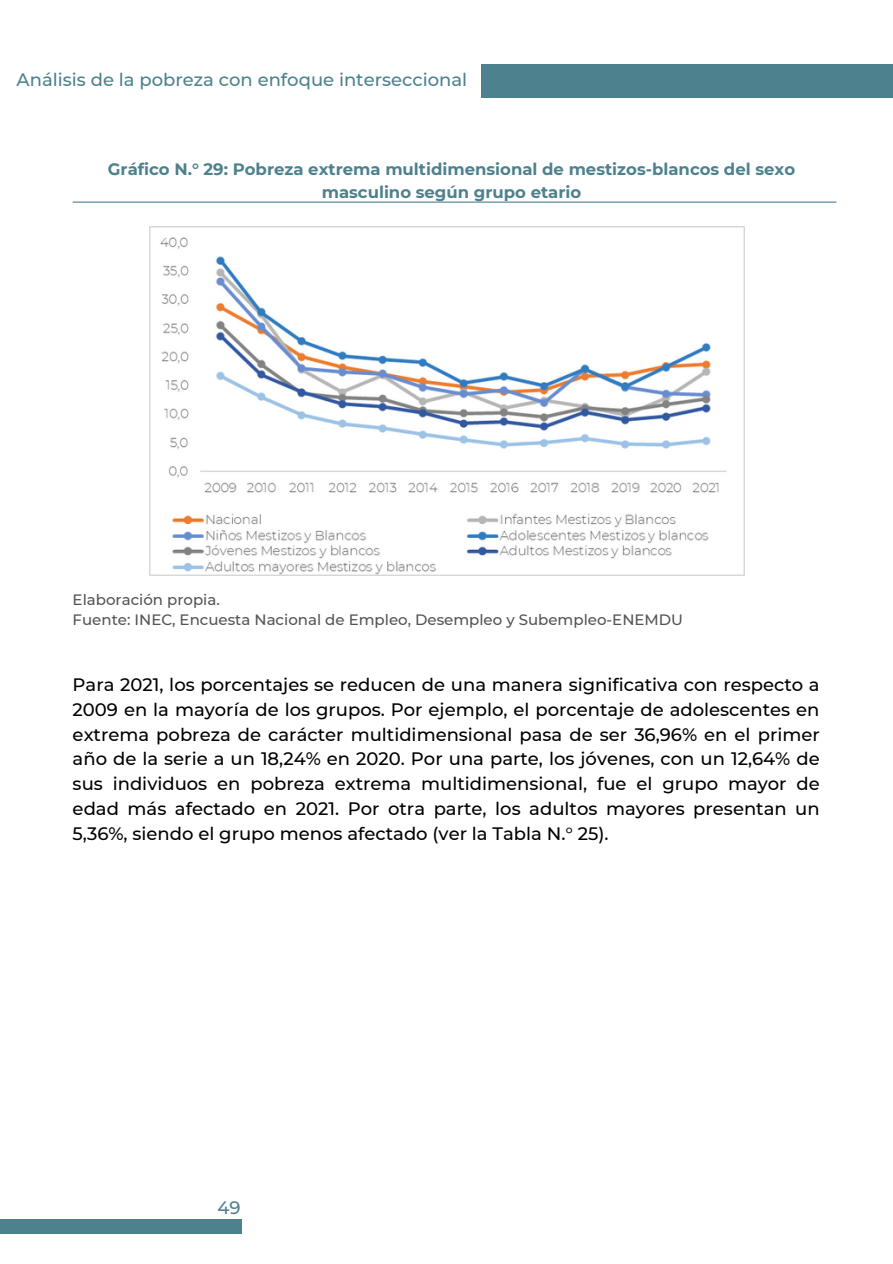
<style>
.page{position:relative;width:893px;height:1264px;background:#fff}
.page>*{position:absolute;margin:0;border:0;box-sizing:border-box;transform-origin:0 0}
.t1{font:500 18px/24.8px "Montserrat";color:#000;text-align:justify}
.t2{font:500 18px "Montserrat";color:#4d818d}
.t3{font:700 16.5px/22.5px "Montserrat";color:#4d818d;text-align:center}
.t4{font:500 15px/20.2px "Montserrat";color:#545454}
</style>
<div class="page">
<div style="left:480px;top:64px;width:412px;height:33px;background:#4d818d"></div>
<hr style="left:73px;top:201px;width:763px;height:2px;background:#4d818d">
<img style="left:149px;top:227px;width:595px;height:348px">
<div style="left:0;top:1218px;width:242px;height:15px;background:#4d818d"></div>
<p class="t2" style="left:17px;top:69px;width:452px">Análisis de la pobreza con enfoque interseccional</p>
<p class="t3" style="left:108px;top:158px;width:688px">Gráfico N.° 29: Pobreza extrema multidimensional de mestizos-blancos del sexo masculino según grupo etario</p>
<p class="t4" style="left:73px;top:589px;width:612px">Elaboración propia.<br>Fuente: INEC, Encuesta Nacional de Empleo, Desempleo y Subempleo-ENEMDU</p>
<p class="t1" style="left:73px;top:672px;width:748px">Para 2021, los porcentajes se reducen de una manera significativa con respecto a 2009 en la mayoría de los grupos. Por ejemplo, el porcentaje de adolescentes en extrema pobreza de carácter multidimensional pasa de ser 36,96% en el primer año de la serie a un 18,24% en 2020. Por una parte, los jóvenes, con un 12,64% de sus individuos en pobreza extrema multidimensional, fue el grupo mayor de edad más afectado en 2021. Por otra parte, los adultos mayores presentan un 5,36%, siendo el grupo menos afectado (ver la Tabla N.° 25).</p>
<p class="t2" style="left:217px;top:1196px;width:25px">49</p>
</div>
